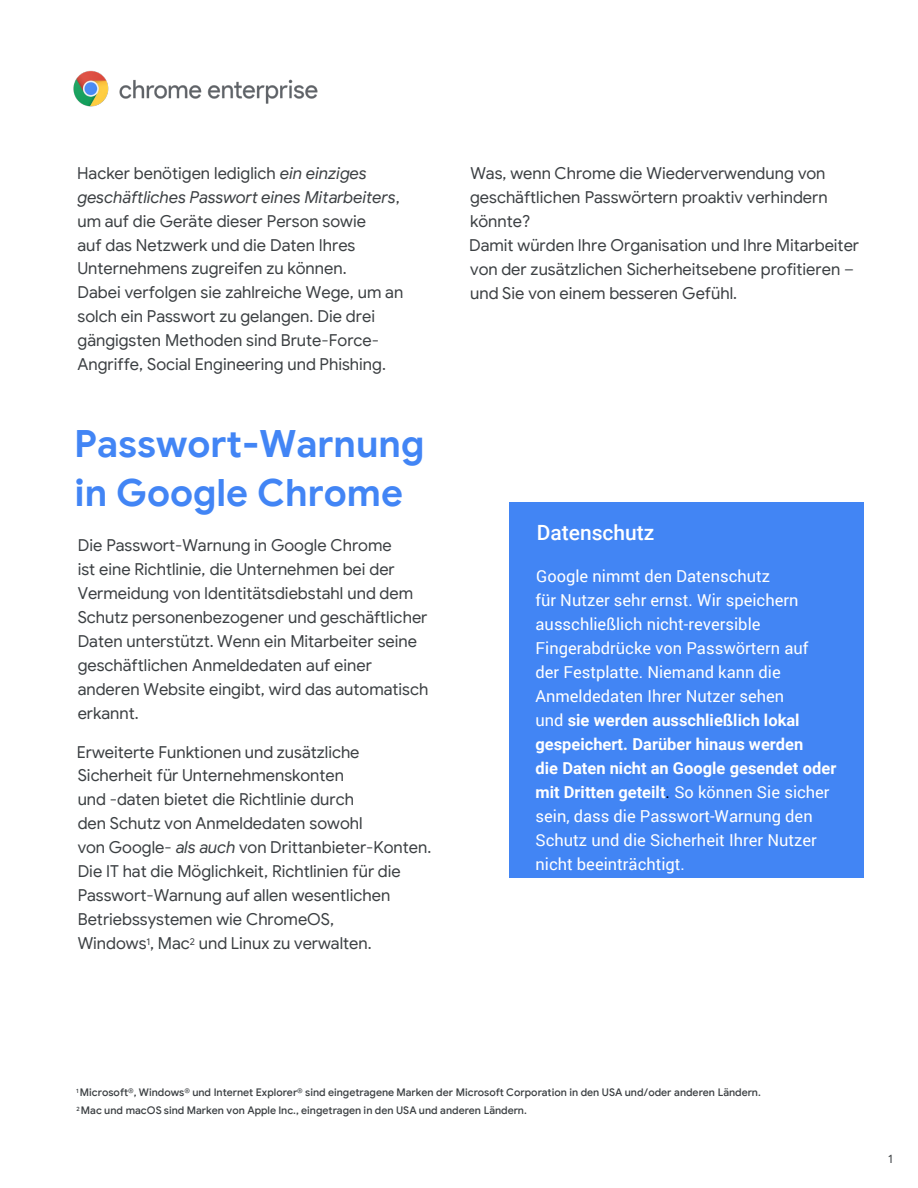
<style>
.page{position:relative;width:918px;height:1188px;background:#fff}
.page>*{position:absolute;margin:0;border:0;box-sizing:border-box;transform-origin:0 0}
.t1{font:700 37.5px/49.5px "Google Sans";color:#4285f5}
.t2{font:500 21px "Roboto";color:#fff}
.t3{font:16.5px/24px "Google Sans";color:#3c4043}
.t4{font:16.5px/24px "Roboto";color:#fff}
.t5{font:12px "Google Sans";color:#3c4043}
.t6{font:500 10.5px "Google Sans";color:#3c4043}
.s1{font-style:italic}
.s2{font-weight:700}
.s3{color:#000}
</style>
<div class="page">
<div style="left:509px;top:502px;width:355px;height:376px;background:#4285f4"></div>
<img style="left:73px;top:70px;width:245px;height:37px">
<p class="t3" style="left:77px;top:161px;width:328px">Hacker benötigen lediglich <span class="s1">ein einziges geschäftliches Passwort eines Mitarbeiters</span>, um auf die Geräte dieser Person sowie<br>auf das Netzwerk und die Daten Ihres Unternehmens zugreifen zu können.<br>Dabei verfolgen sie zahlreiche Wege, um an solch ein Passwort zu gelangen. Die drei gängigsten Methoden sind Brute-Force-Angriffe, Social Engineering und Phishing.</p>
<p class="t3" style="left:470px;top:161px;width:359px">Was, wenn Chrome die Wiederverwendung von geschäftlichen Passwörtern proaktiv verhindern könnte?</p>
<p class="t3" style="left:469px;top:233px;width:391px">Damit würden Ihre Organisation und Ihre Mitarbeiter von der zusätzlichen Sicherheitsebene profitieren – und Sie von einem besseren Gefühl.</p>
<p class="t1" style="left:74px;top:419px;width:352px">Passwort-Warnung in Google Chrome</p>
<p class="t3" style="left:78px;top:534px;width:352px">Die Passwort-Warnung in Google Chrome<br>ist eine Richtlinie, die Unternehmen bei der Vermeidung von Identitätsdiebstahl und dem Schutz personenbezogener und geschäftlicher Daten unterstützt. Wenn ein Mitarbeiter seine geschäftlichen Anmeldedaten auf einer anderen Website eingibt, wird das automatisch erkannt.</p>
<p class="t3" style="left:77px;top:740px;width:356px">Erweiterte Funktionen und zusätzliche Sicherheit für Unternehmenskonten<br>und -daten bietet die Richtlinie durch<br>den Schutz von Anmeldedaten sowohl<br>von Google- <span class="s1">als auch</span> von Drittanbieter-Konten.<br>Die IT hat die Möglichkeit, Richtlinien für die Passwort-Warnung auf allen wesentlichen Betriebssystemen wie ChromeOS,<br>Windows<sup>1</sup>, Mac<sup>2</sup> und Linux zu verwalten.</p>
<p class="t2" style="left:537px;top:518px;width:119px">Datenschutz</p>
<p class="t4" style="left:536px;top:564px;width:302px">Google nimmt den Datenschutz<br>für Nutzer sehr ernst. Wir speichern ausschließlich nicht-reversible Fingerabdrücke von Passwörtern auf<br>der Festplatte. Niemand kann die Anmeldedaten Ihrer Nutzer sehen<br>und <span class="s2">sie werden ausschließlich lokal gespeichert. Darüber hinaus werden<br>die Daten nicht an Google gesendet oder mit Dritten geteilt</span><span class="s3">.</span> So können Sie sicher sein, dass die Passwort-Warnung den Schutz und die Sicherheit Ihrer Nutzer nicht beeinträchtigt.</p>
<p class="t6" style="left:76px;top:1086px;width:686px"><sup>1</sup> Microsoft®, Windows® und Internet Explorer® sind eingetragene Marken der Microsoft Corporation in den USA und/oder anderen Ländern.</p>
<p class="t6" style="left:76px;top:1104px;width:452px"><sup>2</sup> Mac und macOS sind Marken von Apple Inc., eingetragen in den USA und anderen Ländern.</p>
<p class="t5" style="left:888px;top:1152px;width:6px">1</p>
</div>
